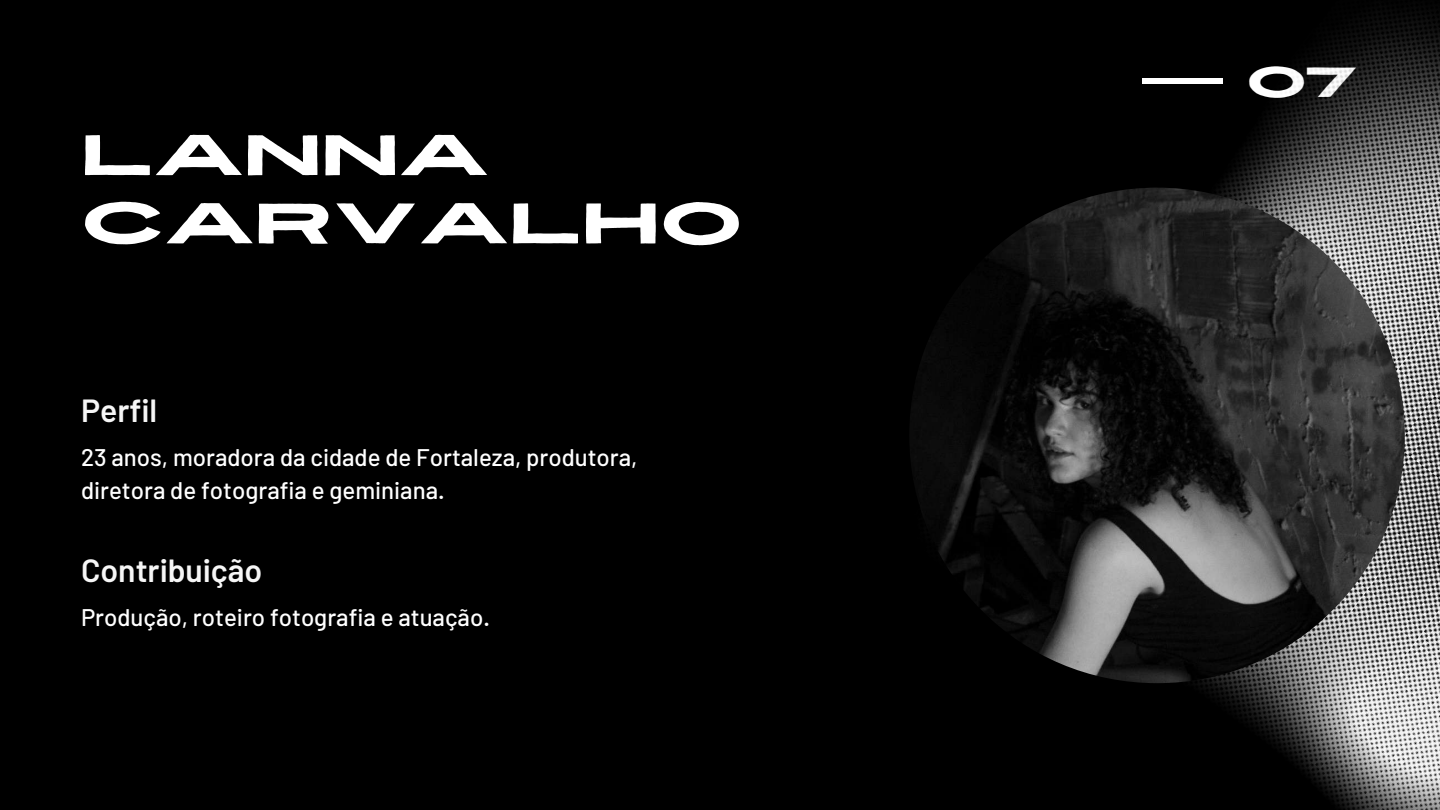
<style>
.page{position:relative;width:1440px;height:810px;background:#000}
.page>*{position:absolute;margin:0;border:0;box-sizing:border-box;transform-origin:0 0}
.t1{font:expanded 57px/68.2px "Revive 80";color:#fff}
.t2{font:expanded 42px "Revive 80";color:#fff}
.t3{font:600 32px "Barlow";color:#f6f6f6}
.t4{font:500 24px/33px "Barlow";color:#fff}
</style>
<div class="page">
<img style="left:1009px;top:12px;width:431px;height:798px">
<img style="left:909px;top:188px;width:496px;height:495px;border-radius:50%">
<h1 class="t1" style="left:81px;top:119px;width:663px">LANNA<br>CARVALHO</h1>
<h3 class="t3" style="left:81px;top:390px;width:78px">Perfil</h3>
<p class="t4" style="left:81px;top:440px;width:558px">23 anos, moradora da cidade de Fortaleza, produtora, diretora de fotografia e geminiana.</p>
<h3 class="t3" style="left:81px;top:550px;width:183px">Contribuição</h3>
<p class="t4" style="left:81px;top:600px;width:410px">Produção, roteiro fotografia e atuação.</p>
<h2 class="t2" style="left:1246px;top:49px;width:114px">07</h2>
</div>
